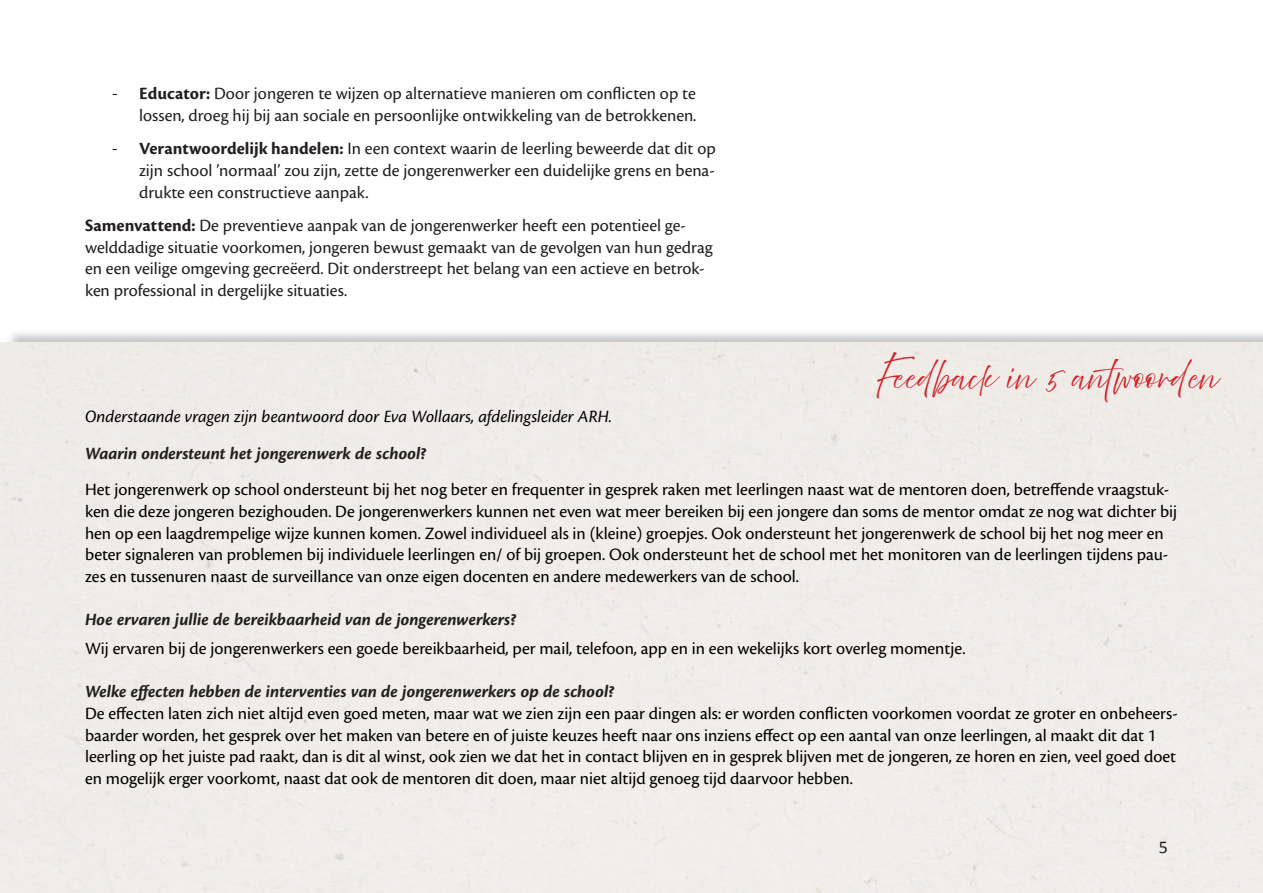
<style>
.page{position:relative;width:1263px;height:893px;background:#fff}
.page>*{position:absolute;margin:0;border:0;box-sizing:border-box;transform-origin:0 0}
.t1{font:27px "Abovethe Beyond Script";color:#d1232a}
.t2{font:18px/21.6px "Cronos Pro";color:#000001}
.t3{font:18px/21.6px "Cronos Pro";color:#231f20;text-align:right}
.t4{font:18px "Cronos Pro Bold Subh It";color:#231f20}
.t5{font:italic 18px "Cronos Pro";color:#000001}
.t6{font:18px "Calibri";color:#231f20}
.s1{font-family:"Calibri"}
.s2{font-weight:700}
</style>
<div class="page">
<svg style="left:10px;top:333px;width:1253px;height:9px;background:#dbdada"></svg>
<p class="t3" style="left:112px;top:83px;width:586px"><span class="s1">-</span> <span class="s2">Educator:</span> Door jongeren te wijzen op alternatieve manieren om conflicten op te lossen, droeg hij bij aan sociale en persoonlijke ontwikkeling van de betrokkenen.</p>
<p class="t3" style="left:139px;top:138px;width:578px;text-align:justify;text-indent:-27px"><span class="s1">-</span> <span class="s2">Verantwoordelijk handelen:</span> In een context waarin de leerling beweerde dat dit op zijn school ’normaal’ zou zijn, zette de jongerenwerker een duidelijke grens en bena&shy;drukte een constructieve aanpak.</p>
<p class="t3" style="left:85px;top:215px;width:629px;text-align:left"><span class="s2">Samenvattend:</span> De preventieve aanpak van de jongerenwerker heeft een potentieel ge&shy;welddadige situatie voorkomen, jongeren bewust gemaakt van de gevolgen van hun gedrag en een veilige omgeving gecreëerd. Dit onderstreept het belang van een actieve en betrok&shy;ken professional in dergelijke situaties.</p>
<h1 class="t1" style="left:877px;top:361px;width:342px">Feedback in 5 antwoorden</h1>
<p class="t5" style="left:85px;top:406px;width:528px">Onderstaande vragen zijn beantwoord door Eva Wollaars, afdelingsleider ARH.</p>
<p class="t4" style="left:85px;top:443px;width:343px">Waarin ondersteunt het jongerenwerk de school?</p>
<p class="t2" style="left:85px;top:479px;width:1094px">Het jongerenwerk op school ondersteunt bij het nog beter en frequenter in gesprek raken met leerlingen naast wat de mentoren doen, betreffende vraagstuk&shy;ken die deze jongeren bezighouden. De jongerenwerkers kunnen net even wat meer bereiken bij een jongere dan soms de mentor omdat ze nog wat dichter bij hen op een laagdrempelige wijze kunnen komen. Zowel individueel als in (kleine) groepjes. Ook ondersteunt het jongerenwerk de school bij het nog meer en beter signaleren van problemen bij individuele leerlingen en/ of bij groepen. Ook ondersteunt het de school met het monitoren van de leerlingen tijdens pau&shy;zes en tussenuren naast de surveillance van onze eigen docenten en andere medewerkers van de school.</p>
<p class="t4" style="left:85px;top:609px;width:433px">Hoe ervaren jullie de bereikbaarheid van de jongerenwerkers?</p>
<p class="t2" style="left:85px;top:638px;width:882px">Wij ervaren bij de jongerenwerkers een goede bereikbaarheid, per mail, telefoon, app en in een wekelijks kort overleg momentje.</p>
<p class="t4" style="left:85px;top:681px;width:531px">Welke effecten hebben de interventies van de jongerenwerkers op de school?</p>
<p class="t2" style="left:85px;top:703px;width:1094px">De effecten laten zich niet altijd even goed meten, maar wat we zien zijn een paar dingen als: er worden conflicten voorkomen voordat ze groter en onbeheers&shy;baarder worden, het gesprek over het maken van betere en of juiste keuzes heeft naar ons inziens effect op een aantal van onze leerlingen, al maakt dit dat 1 leerling op het juiste pad raakt, dan is dit al winst, ook zien we dat het in contact blijven en in gesprek blijven met de jongeren, ze horen en zien, veel goed doet en mogelijk erger voorkomt, naast dat ook de mentoren dit doen, maar niet altijd genoeg tijd daarvoor hebben.</p>
<p class="t6" style="left:1159px;top:836px;width:11px">5</p>
</div>
